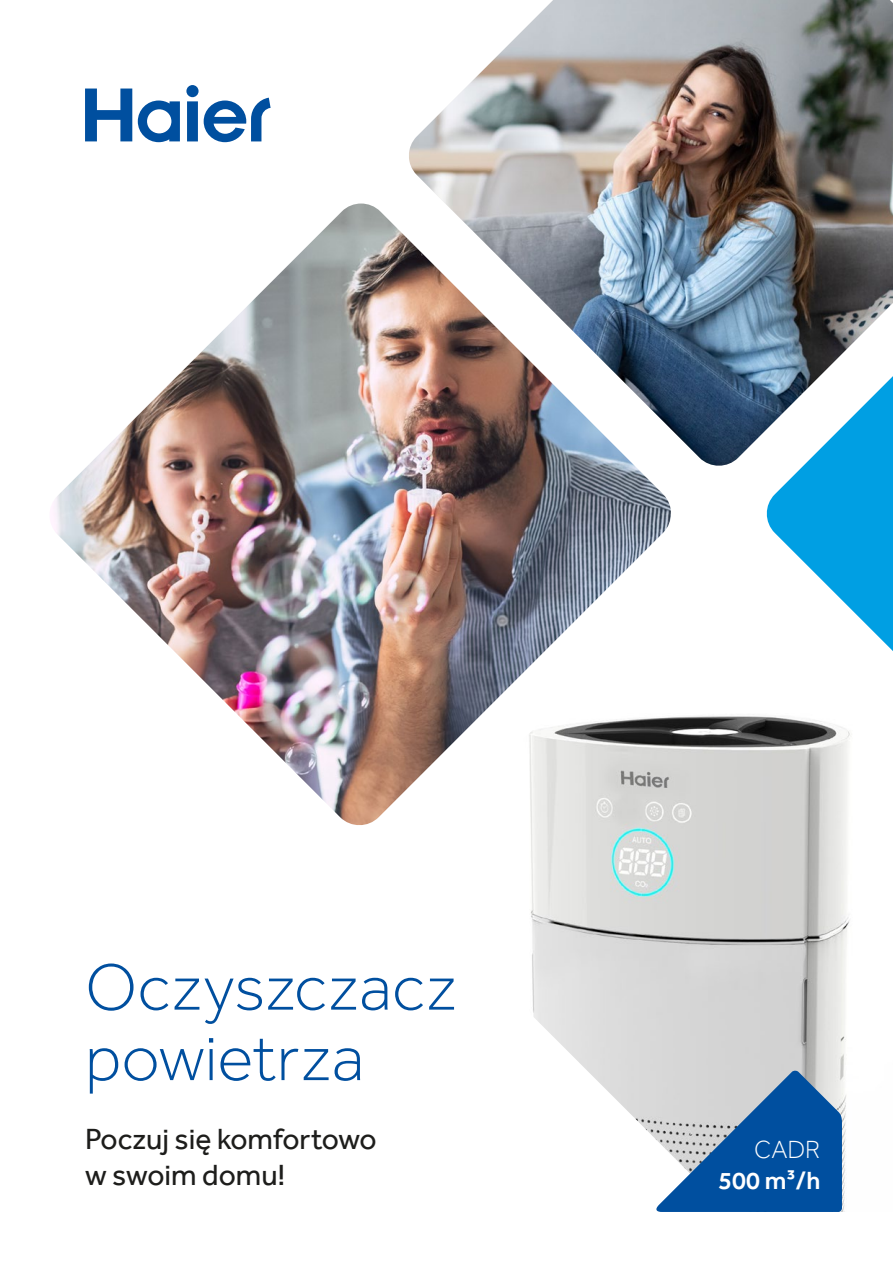
<style>
.page{position:relative;width:893px;height:1263px;background:#fff}
.page>*{position:absolute;margin:0;border:0;box-sizing:border-box;transform-origin:0 0}
.t1{font:300 67.5px/70.5px "Effra";letter-spacing:-.005em;color:#004f9f}
.t2{font:30px/36px "Effra";color:#1d1d1b}
.t3{font:500 25.5px "Effra";color:#fff}
.t4{font:300 25.5px "Effra";color:#fff}
</style>
<div class="page">
<img style="left:530px;top:716px;width:315px;height:496px">
<svg style="left:654px;top:1070px;width:188px;height:142px;background:#7e9ebf"></svg>
<img style="left:50px;top:204px;width:622px;height:623px">
<svg style="left:764px;top:468px;width:129px;height:739px"></svg>
<img style="left:407px;top:0;width:486px;height:467px">
<svg style="left:85px;top:85px;width:186px;height:57px"></svg>
<h1 class="t1" style="left:85px;top:951px;width:374px">Oczyszczacz powietrza</h1>
<p class="t2" style="left:85px;top:1120px;width:293px">Poczuj się komfortowo w swoim domu!</p>
<p class="t4" style="left:754px;top:1135px;width:68px">CADR</p>
<p class="t3" style="left:718px;top:1165px;width:104px">500 m³/h</p>
</div>
